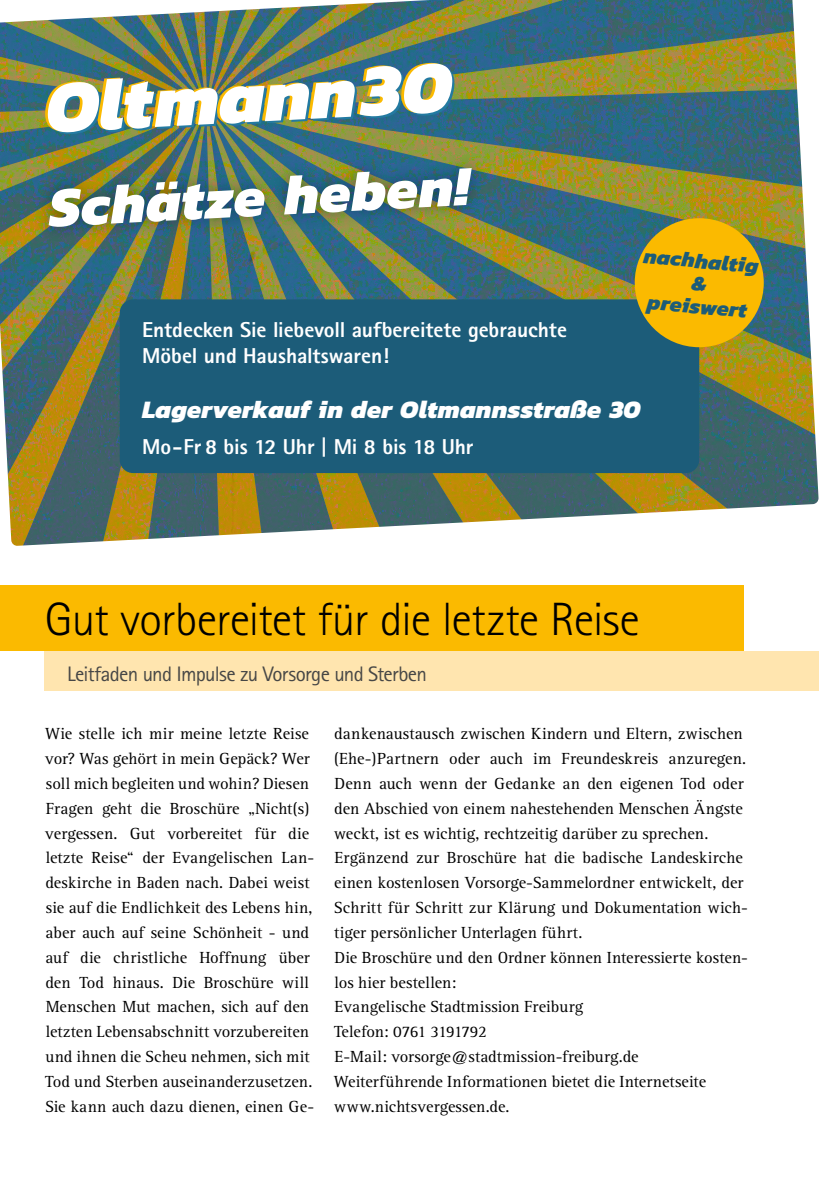
<style>
.page{position:relative;width:819px;height:1191px;background:#fff}
.page>*{position:absolute;margin:0;border:0;box-sizing:border-box;transform-origin:0 0}
.t1{font:italic 800 56.7px "Kanit";color:#fff}
.t2{font:300 46.73px "Rotis Sans Serif";letter-spacing:-.015em;color:#000}
.t3{font:italic 800 25.55px "Kanit";letter-spacing:.005em;color:#fff}
.t4{font:800 21.53px/25.9px "Rotis Sans Serif";letter-spacing:-.005em;color:#fff}
.t5{font:italic 800 21.53px/22.8px "Kanit";color:#1c5c79;text-align:center}
.t6{font:21px "Rotis Sans Serif";letter-spacing:-.035em;color:#474746}
.t7{font:16.62px/24.8px "Rotis Serif";letter-spacing:.005em;color:#000}
</style>
<div class="page">
<img style="left:0;top:0;width:818px;height:546px">
<div style="left:120px;top:299px;width:579px;height:174px;background:#1c5c79;border-radius:13px"></div>
<svg style="left:0;top:0;width:454px;height:213px"></svg>
<div style="left:33px;top:152px;width:454px;height:91px;background:#1c5c79;opacity:.5"></div>
<div style="left:634px;top:218px;width:129px;height:129px;background:#fbba00;border-radius:50%"></div>
<div style="left:45px;top:651px;width:774px;height:39px;background:#ffe5af"></div>
<div style="left:0;top:585px;width:743px;height:66px;background:#fbba00"></div>
<hr style="left:818px;top:50px;width:1px;height:65px;background:#fbba00">
<h1 class="t1" style="left:47px;top:163px;width:422px;rotate:-3deg">Schätze heben!</h1>
<p class="t5" style="left:644px;top:244px;width:117px;rotate:5deg">nach haltig &amp; preiswert</p>
<p class="t4" style="left:142px;top:317px;width:426px">Entdecken Sie liebevoll aufbereitete gebrauchte<br>Möbel und Haushaltswaren!</p>
<h3 class="t3" style="left:142px;top:389px;width:500px">Lagerverkauf in der Oltmannsstraße 30</h3>
<p class="t4" style="left:142px;top:433px;width:333px">Mo-Fr 8 bis 12 Uhr | Mi 8 bis 18 Uhr</p>
<h2 class="t2" style="left:45px;top:592px;width:596px">Gut vorbereitet für die letzte Reise</h2>
<p class="t6" style="left:67px;top:661px;width:361px">Leitfaden und Impulse zu Vorsorge und Sterben</p>
<p class="t7" style="left:45px;top:722px;width:270px">Wie stelle ich mir meine letzte Reise vor? Was gehört in mein Gepäck? Wer soll mich begleiten und wohin? Diesen Fragen geht die Broschüre „Nicht(s) vergessen. Gut vorbereitet für die letzte Reise“ der Evangelischen Lan&shy;deskirche in Baden nach. Dabei weist sie auf die Endlichkeit des Lebens hin, aber auch auf seine Schönheit - und auf die christliche Hoffnung über den Tod hinaus. Die Broschüre will Menschen Mut machen, sich auf den letzten Lebensabschnitt vorzubereiten und ihnen die Scheu nehmen, sich mit Tod und Sterben auseinanderzusetzen.<br>Sie kann auch dazu dienen, einen Ge-</p>
<p class="t7" style="left:334px;top:722px;width:415px">dankenaustausch zwischen Kindern und Eltern, zwischen (Ehe-)Partnern oder auch im Freundeskreis anzuregen.<br>Denn auch wenn der Gedanke an den eigenen Tod oder den Abschied von einem nahestehenden Menschen Ängste weckt, ist es wichtig, rechtzeitig darüber zu sprechen.<br>Ergänzend zur Broschüre hat die badische Landeskirche einen kostenlosen Vorsorge-Sammelordner entwickelt, der Schritt für Schritt zur Klärung und Dokumentation wich&shy;tiger persönlicher Unterlagen führt.<br>Die Broschüre und den Ordner können Interessierte kosten&shy;los hier bestellen:<br>Evangelische Stadtmission Freiburg<br>Telefon: 0761 3191792<br>E-Mail: vorsorge@stadtmission-freiburg.de Weiterführende Informationen bietet die Internetseite www.nichtsvergessen.de.</p>
</div>
